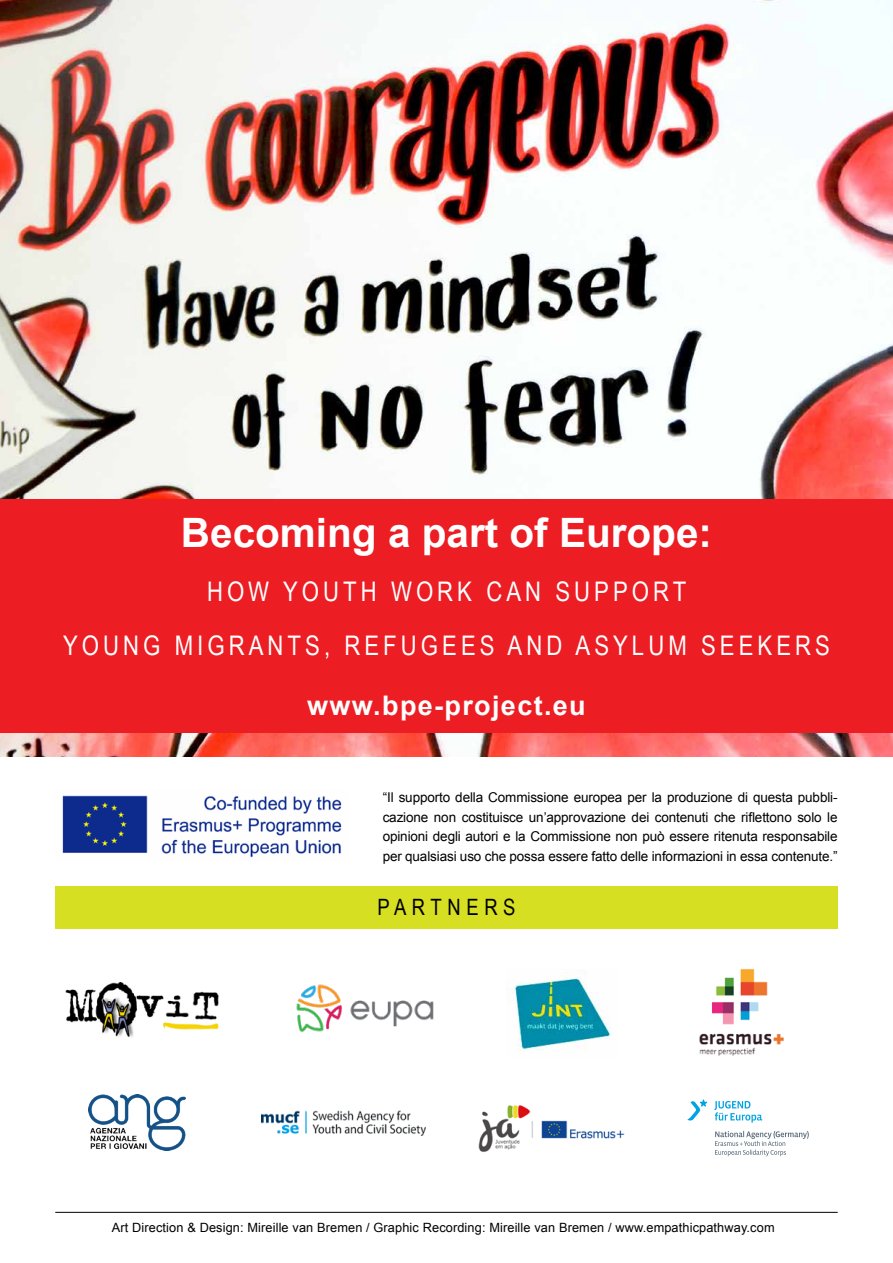
<style>
.page{position:relative;width:893px;height:1263px;background:#fff}
.page>*{position:absolute;margin:0;border:0;box-sizing:border-box;transform-origin:0 0}
.t1{font:700 40.5px "Arial";color:#fff}
.t2{font:27px/54px "Arial Narrow";letter-spacing:.15em;color:#fff;text-align:center}
.t3{font:700 27px "Arial";letter-spacing:.05em;color:#fff}
.t4{font:22.5px "Arial Narrow";letter-spacing:.25em;color:#000}
.t5{font:13.5px/19.5px "Arial";letter-spacing:-.01em;color:#000;text-align:justify}
.t6{font:12.75px "Arial";letter-spacing:.01em;color:#000}
</style>
<div class="page">
<img style="left:66px;top:983px;width:152px;height:54px">
<img style="left:0;top:0;width:893px;height:757px">
<div style="left:0;top:499px;width:893px;height:234px;background:#ed1d24"></div>
<svg style="left:687px;top:1099px;width:20px;height:22px"></svg>
<svg style="left:714px;top:1101px;width:48px;height:22px"></svg>
<svg style="left:715px;top:1131px;width:94px;height:25px"></svg>
<img style="left:62px;top:795px;width:280px;height:63px">
<hr style="left:55px;top:1212px;width:783px;height:1px;background:#000">
<div style="left:55px;top:886px;width:783px;height:42px;background:#d7df23"></div>
<img style="left:296px;top:985px;width:138px;height:46px">
<img style="left:507px;top:972px;width:104px;height:79px">
<img style="left:699px;top:968px;width:84px;height:88px">
<img style="left:261px;top:1111px;width:164px;height:24px">
<img style="left:478px;top:1105px;width:147px;height:47px">
<img style="left:88px;top:1095px;width:98px;height:56px">
<h1 class="t1" style="left:181px;top:506px;width:533px">Becoming a part of Europe:</h1>
<h2 class="t2" style="left:63px;top:563px;width:768px">HOW YOUTH WORK CAN SUPPORT<br>YOUNG MIGRANTS, REFUGEES AND ASYLUM SEEKERS</h2>
<h2 class="t3" style="left:307px;top:688px;width:280px">www.bpe-project.eu</h2>
<p class="t5" style="left:383px;top:788px;width:456px">“Il supporto della Commissione europea per la produzione di questa pubbli&shy;cazione non costituisce un’approvazione dei contenuti che riflettono solo le opinioni degli autori e la Commissione non può essere ritenuta responsabile per qualsiasi uso che possa essere fatto delle informazioni in essa contenute.”</p>
<h3 class="t4" style="left:377px;top:891px;width:140px">PARTNERS</h3>
<p class="t6" style="left:112px;top:1219px;width:664px">Art Direction &amp; Design: Mireille van Bremen / Graphic Recording: Mireille van Bremen / www.empathicpathway.com</p>
</div>
